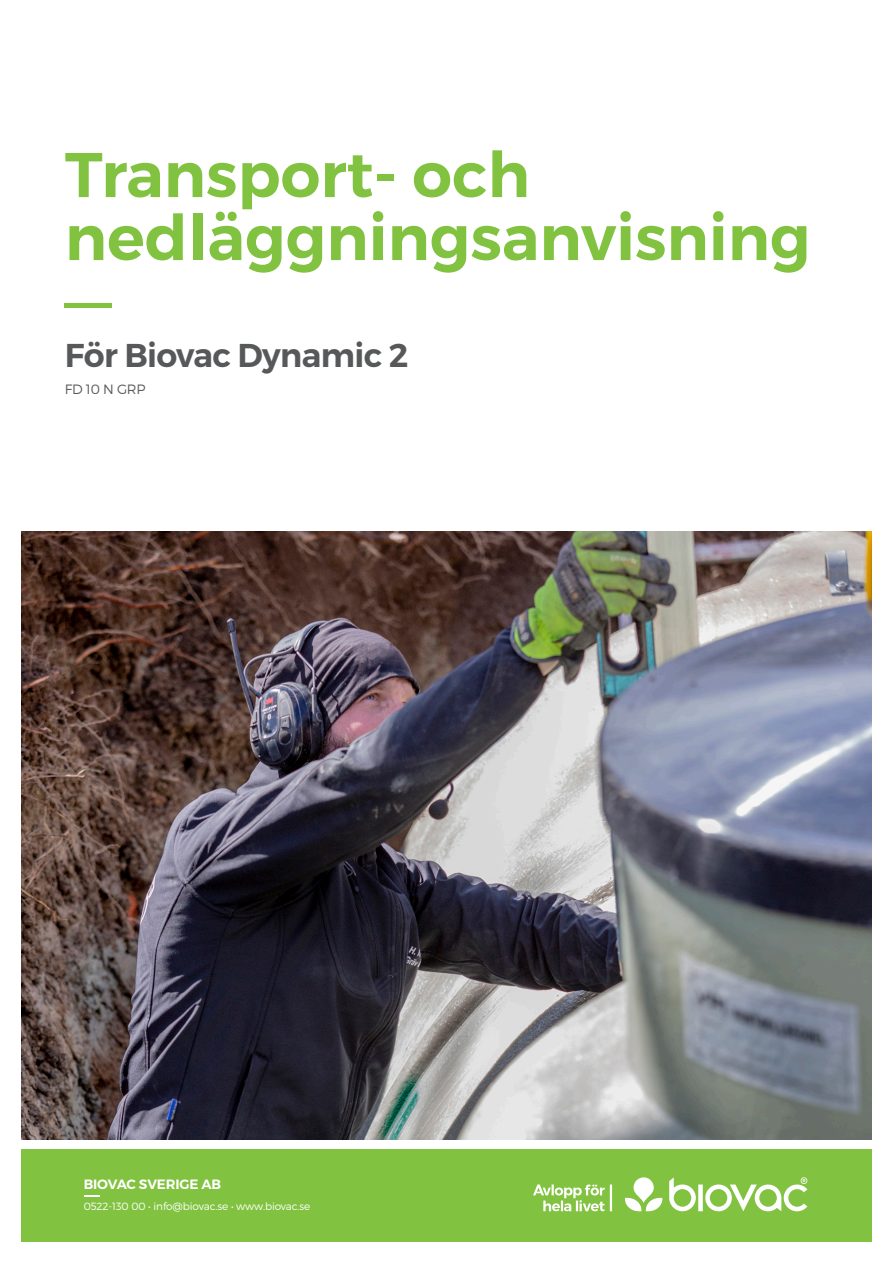
<style>
.page{position:relative;width:893px;height:1263px;background:#fff}
.page>*{position:absolute;margin:0;border:0;box-sizing:border-box;transform-origin:0 0}
.t1{font:600 63px/63px "Montserrat";color:#81c340}
.t2{font:500 63px "Montserrat";color:#81c340;scale:1.5 1}
.t3{font:600 33px "Montserrat";letter-spacing:-.02em;color:#57585a}
.t4{font:600 13.5px "Montserrat";letter-spacing:-.01em;color:#fff}
.t5{font:300 13.5px "Montserrat";letter-spacing:-.02em;color:#57585a}
.t6{font:300 10.5px "Montserrat";letter-spacing:-.01em;color:#fff}
</style>
<div class="page">
<div style="left:21px;top:1149px;width:851px;height:93px;background:#81c340"></div>
<svg style="left:85px;top:1195px;width:15px;height:2px"></svg>
<svg style="left:533px;top:1184px;width:72px;height:27px"></svg>
<div style="left:698px;top:1184px;width:5px;height:27px;background:#fff"></div>
<svg style="left:669px;top:1177px;width:27px;height:34px"></svg>
<svg style="left:705px;top:1177px;width:102px;height:34px"></svg>
<div style="left:634px;top:1177px;width:20px;height:26px;background:#fff;border-radius:10px"></div>
<svg style="left:625px;top:1198px;width:37px;height:13px"></svg>
<hr style="left:610px;top:1184px;width:2px;height:27px;background:#fff">
<img style="left:21px;top:531px;width:851px;height:609px">
<p class="t1" style="left:65px;top:144px;width:747px">Transport- och nedläggningsanvisning</p>
<p class="t2" style="left:65px;top:257px;width:33px">–</p>
<p class="t3" style="left:65px;top:335px;width:345px">För Biovac Dynamic 2</p>
<p class="t5" style="left:65px;top:381px;width:82px">FD 10 N GRP</p>
<p class="t4" style="left:84px;top:1176px;width:139px">BIOVAC SVERIGE AB</p>
<p class="t6" style="left:84px;top:1200px;width:228px">0522-130 00 • info@biovac.se • www.biovac.se</p>
</div>
